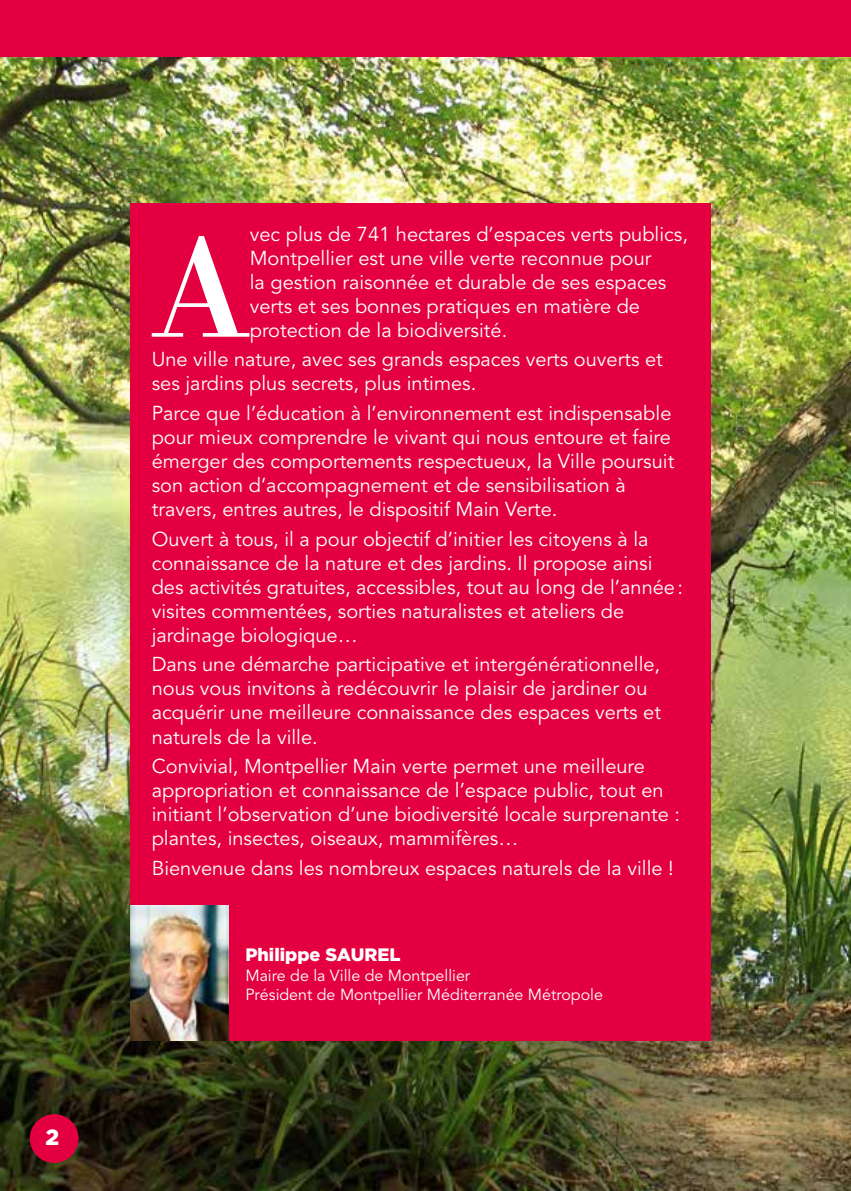
<style>
.page{position:relative;width:851px;height:1191px;background:#fff}
.page>*{position:absolute;margin:0;border:0;box-sizing:border-box;transform-origin:0 0}
.t1{font:147.4px "Bodoni";color:#fff}
.t2{font:900 22px "Gotham";color:#fff}
.t3{font:20px/24px "Avenir";color:#fff}
.t4{font:900 18px "Gotham";color:#fff}
.t5{font:16px/19.2px "Avenir";color:#fff}
</style>
<div class="page">
<img style="left:0;top:57px;width:850px;height:1134px">
<div style="left:130px;top:203px;width:580px;height:837px;background:#e40040"></div>
<div style="left:0;top:0;width:850px;height:57px;background:#e40040"></div>
<img style="left:130px;top:905px;width:98px;height:136px">
<div style="left:30px;top:1114px;width:49px;height:48px;background:#e40040;border-radius:50%"></div>
<p class="t2" style="left:45px;top:1122px;width:15px">2</p>
<h1 class="t1" style="left:151px;top:198px;width:100px">A</h1>
<p class="t3" style="left:250px;top:222px;width:439px">vec plus de 741 hectares d’espaces verts publics, Montpellier est une ville verte reconnue pour<br>la gestion raisonnée et durable de ses espaces verts et ses bonnes pratiques en matière de protection de la biodiversité.</p>
<p class="t3" style="left:152px;top:348px;width:512px">Une ville nature, avec ses grands espaces verts ouverts et ses jardins plus secrets, plus intimes.</p>
<p class="t3" style="left:152px;top:402px;width:524px">Parce que l’éducation à l’environnement est indispensable pour mieux comprendre le vivant qui nous entoure et faire émerger des comportements respectueux, la Ville poursuit son action d’accompagnement et de sensibilisation à travers, entres autres, le dispositif Main Verte.</p>
<p class="t3" style="left:152px;top:527px;width:533px">Ouvert à tous, il a pour objectif d’initier les citoyens à la connaissance de la nature et des jardins. Il propose ainsi des activités gratuites, accessibles, tout au long de l’année: visites commentées, sorties naturalistes et ateliers de jardinage biologique…</p>
<p class="t3" style="left:152px;top:653px;width:510px">Dans une démarche participative et intergénérationnelle, nous vous invitons à redécouvrir le plaisir de jardiner ou acquérir une meilleure connaissance des espaces verts et naturels de la ville.</p>
<p class="t3" style="left:152px;top:755px;width:530px">Convivial, Montpellier Main verte permet une meilleure appropriation et connaissance de l’espace public, tout en initiant l’observation d’une biodiversité locale surprenante : plantes, insectes, oiseaux, mammifères…</p>
<p class="t3" style="left:152px;top:856px;width:523px">Bienvenue dans les nombreux espaces naturels de la ville !</p>
<p class="t4" style="left:245px;top:942px;width:156px">Philippe SAUREL</p>
<p class="t5" style="left:245px;top:966px;width:359px">Maire de la Ville de Montpellier<br>Président de Montpellier Méditerranée Métropole</p>
</div>
